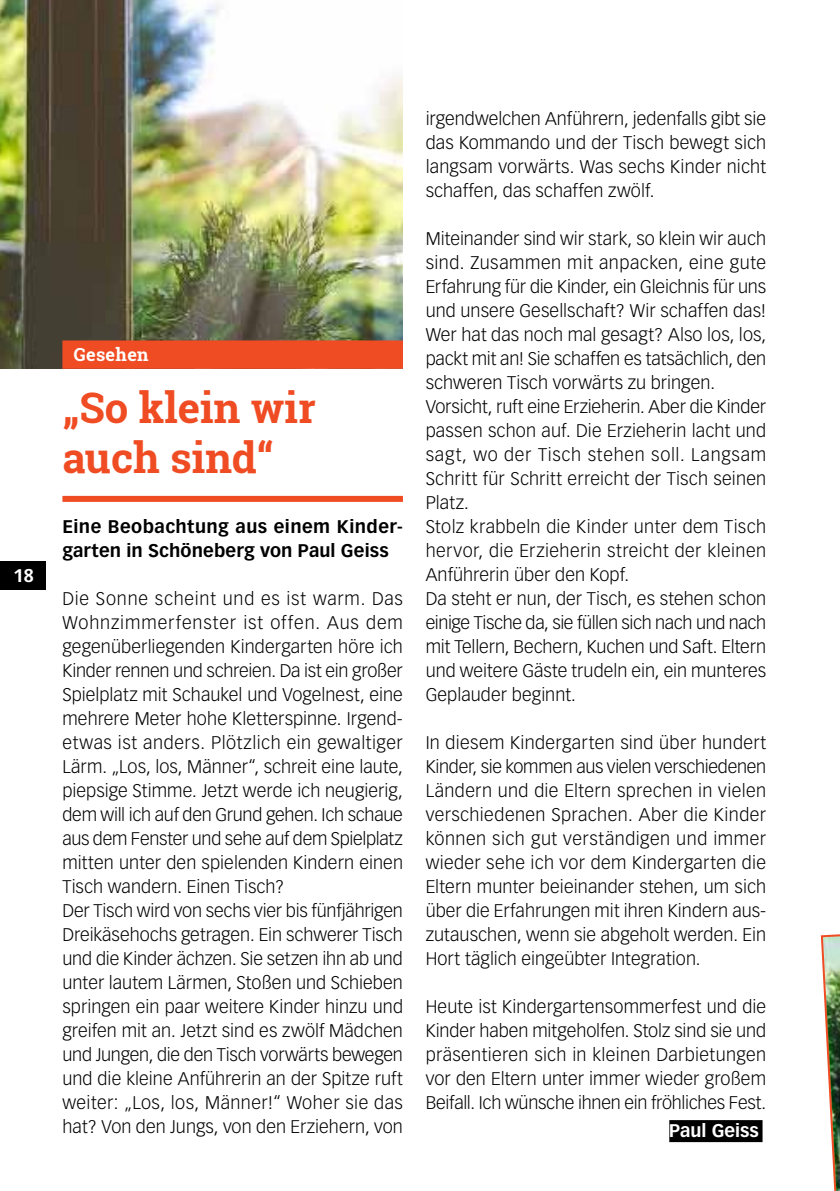
<style>
.page{position:relative;width:840px;height:1191px;background:#fff}
.page>*{position:absolute;margin:0;border:0;box-sizing:border-box;transform-origin:0 0}
.t1{font:700 42px/50.4px "Roboto Slab";color:#f04c23}
.t2{font:300 18px/24px "Vectora LT Std";letter-spacing:.005em;color:#000;text-align:justify}
.t3{font:700 18px/24px "Vectora LT Std";letter-spacing:.02em;color:#000}
.t4{font:700 18px "Vectora LT Std";color:#fff}
.t5{font:700 18px "Roboto Slab";letter-spacing:.02em;color:#fff}
</style>
<div class="page">
<img style="left:0;top:0;width:403px;height:369px">
<div style="left:62px;top:496px;width:341px;height:6px;background:#f04c23"></div>
<svg style="left:62px;top:340px;width:341px;height:29px;background:#ec4c23"></svg>
<div style="left:669px;top:1120px;width:93px;height:22px;background:#000"></div>
<img style="left:820px;top:934px;width:19px;height:257px">
<div style="left:0;top:561px;width:45px;height:28px;background:#000"></div>
<p class="t4" style="left:13px;top:565px;width:22px">18</p>
<p class="t5" style="left:74px;top:342px;width:76px">Gesehen</p>
<h1 class="t1" style="left:62px;top:382px;width:255px">„So klein wir auch sind“</h1>
<p class="t3" style="left:62px;top:514px;width:342px">Eine Beobachtung aus einem Kinder&shy;garten in Schöneberg von Paul Geiss</p>
<p class="t2" style="left:62px;top:587px;width:342px;text-align:left">Die Sonne scheint und es ist warm. Das Wohnzimmerfenster ist offen. Aus dem gegenüberliegenden Kindergarten höre ich Kinder rennen und schreien. Da ist ein großer Spielplatz mit Schaukel und Vogelnest, eine mehrere Meter hohe Kletterspinne. Irgend&shy;etwas ist anders. Plötzlich ein gewaltiger Lärm. „Los, los, Männer“, schreit eine laute, piepsige Stimme. Jetzt werde ich neugierig, dem will ich auf den Grund gehen. Ich schaue aus dem Fenster und sehe auf dem Spielplatz mitten unter den spielenden Kindern einen Tisch wandern. Einen Tisch?<br>Der Tisch wird von sechs vier bis fünfjährigen Dreikäsehochs getragen. Ein schwerer Tisch und die Kinder ächzen. Sie setzen ihn ab und unter lautem Lärmen, Stoßen und Schieben springen ein paar weitere Kinder hinzu und greifen mit an. Jetzt sind es zwölf Mädchen und Jungen, die den Tisch vorwärts bewegen und die kleine Anführerin an der Spitze ruft weiter: „Los, los, Männer!“ Woher sie das hat? Von den Jungs, von den Erziehern, von</p>
<p class="t2" style="left:425px;top:107px;width:342px">irgendwelchen Anführern, jedenfalls gibt sie das Kommando und der Tisch bewegt sich langsam vorwärts. Was sechs Kinder nicht schaffen, das schaffen zwölf.</p>
<p class="t2" style="left:425px;top:227px;width:342px;text-align:left">Miteinander sind wir stark, so klein wir auch sind. Zusammen mit anpacken, eine gute Erfahrung für die Kinder, ein Gleichnis für uns und unsere Gesellschaft? Wir schaffen das!<br>Wer hat das noch mal gesagt? Also los, los, packt mit an! Sie schaffen es tatsächlich, den schweren Tisch vorwärts zu bringen.<br>Vorsicht, ruft eine Erzieherin. Aber die Kinder passen schon auf. Die Erzieherin lacht und sagt, wo der Tisch stehen soll. Langsam Schritt für Schritt erreicht der Tisch seinen Platz.<br>Stolz krabbeln die Kinder unter dem Tisch hervor, die Erzieherin streicht der kleinen Anführerin über den Kopf.<br>Da steht er nun, der Tisch, es stehen schon einige Tische da, sie füllen sich nach und nach mit Tellern, Bechern, Kuchen und Saft. Eltern und weitere Gäste trudeln ein, ein munteres Geplauder beginnt.</p>
<p class="t2" style="left:425px;top:730px;width:342px">In diesem Kindergarten sind über hundert Kinder, sie kommen aus vielen verschiedenen Ländern und die Eltern sprechen in vielen verschiedenen Sprachen. Aber die Kinder können sich gut verständigen und immer wieder sehe ich vor dem Kindergarten die Eltern munter beieinander stehen, um sich über die Erfahrungen mit ihren Kindern aus&shy;zutauschen, wenn sie abgeholt werden. Ein Hort täglich eingeübter Integration.</p>
<p class="t2" style="left:425px;top:994px;width:342px">Heute ist Kindergartensommerfest und die Kinder haben mitgeholfen. Stolz sind sie und präsentieren sich in kleinen Darbietungen vor den Eltern unter immer wieder großem Beifall. Ich wünsche ihnen ein fröhliches Fest.</p>
<p class="t4" style="left:669px;top:1119px;width:91px">Paul Geiss</p>
</div>
